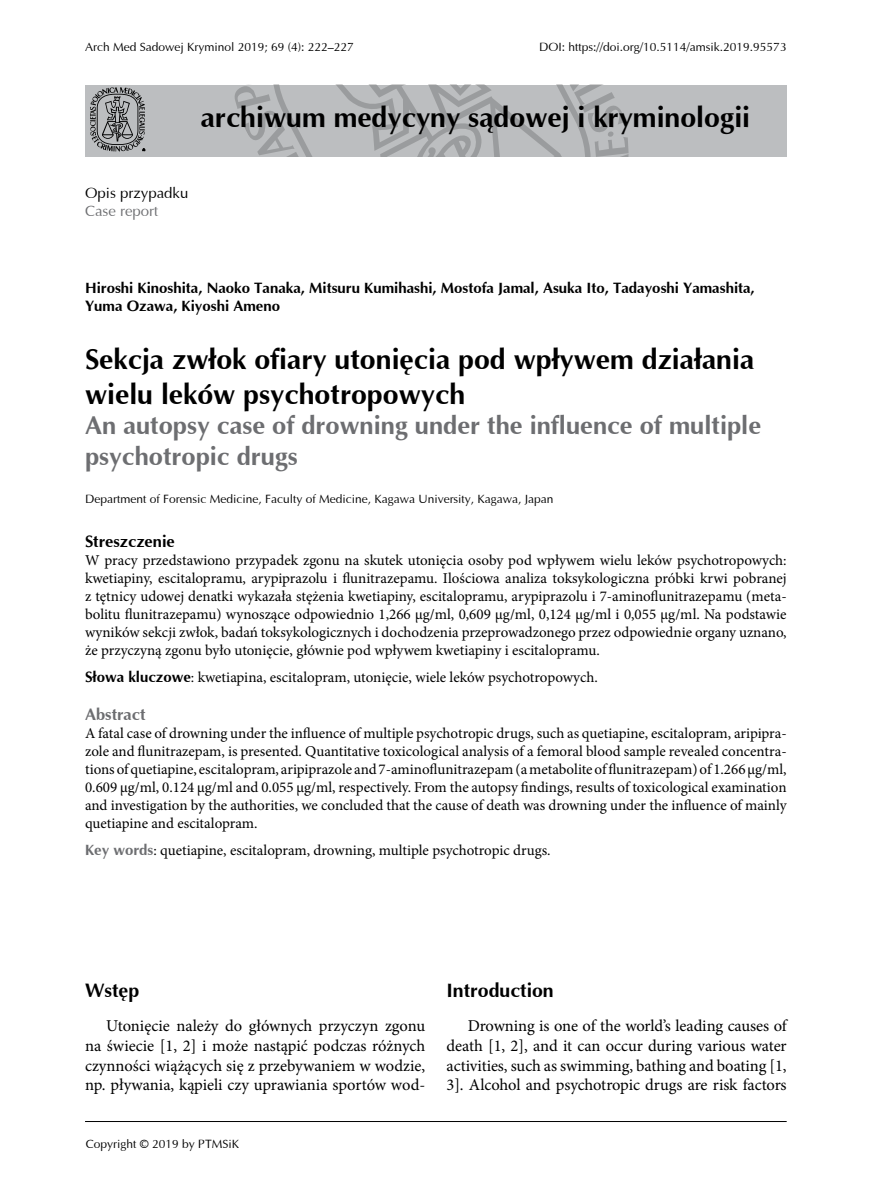
<style>
.page{position:relative;width:893px;height:1191px;background:#fff}
.page>*{position:absolute;margin:0;border:0;box-sizing:border-box;transform-origin:0 0}
.t1{font:700 28.5px/34.2px "Ottawa";color:#000}
.t2{font:700 25.5px/30.6px "Ottawa";color:#6d6e71}
.t3{font:700 19.5px "Ottawa";color:#000}
.t4{font:16.5px/19.5px "Minion Pro";letter-spacing:-.005em;color:#000;text-align:justify}
.t5{font:700 16.5px "Ottawa";color:#000}
.t6{font:700 16.5px "Ottawa";color:#6d6e71}
.t7{font:15px/18px "Minion Pro";color:#000;text-align:justify}
.t8{font:700 15px/18px "Ottawa";color:#000}
.t9{font:15px "Ottawa";color:#000}
.t10{font:15px "Ottawa";color:#6d6e71}
.t11{font:12px "Ottawa";color:#000}
.s1{font-family:"Ottawa";font-weight:700}
.s2{font-family:"Ottawa";font-weight:700;color:#6d6e71}
</style>
<div class="page">
<div style="left:85px;top:85px;width:702px;height:71px;background:#bcbec0"></div>
<svg style="left:234px;top:85px;width:395px;height:71px"></svg>
<svg style="left:90px;top:87px;width:55px;height:64px"></svg>
<hr style="left:85px;top:1121px;width:702px;height:1px;background:#000">
<p class="t11" style="left:85px;top:40px;width:270px">Arch Med Sadowej Kryminol 2019; 69 (4): 222–227</p>
<p class="t11" style="left:539px;top:40px;width:249px">DOI: https://doi.org/10.5114/amsik.2019.95573</p>
<h1 class="t1" style="left:201px;top:99px;width:551px">archiwum medycyny sądowej i kryminologii</h1>
<p class="t9" style="left:85px;top:183px;width:105px">Opis przypadku</p>
<p class="t10" style="left:85px;top:202px;width:75px">Case report</p>
<p class="t8" style="left:85px;top:279px;width:671px">Hiroshi Kinoshita, Naoko Tanaka, Mitsuru Kumihashi, Mostofa Jamal, Asuka Ito, Tadayoshi Yamashita,<br>Yuma Ozawa, Kiyoshi Ameno</p>
<h1 class="t1" style="left:85px;top:342px;width:671px">Sekcja zwłok ofiary utonięcia pod wpływem działania wielu leków psychotropowych</h1>
<h2 class="t2" style="left:85px;top:410px;width:677px">An autopsy case of drowning under the influence of multiple psychotropic drugs</h2>
<p class="t11" style="left:85px;top:492px;width:470px">Department of Forensic Medicine, Faculty of Medicine, Kagawa University, Kagawa, Japan</p>
<p class="t5" style="left:85px;top:531px;width:91px">Streszczenie</p>
<p class="t7" style="left:85px;top:551px;width:703px">W pracy przedstawiono przypadek zgonu na skutek utonięcia osoby pod wpływem wielu leków psychotropowych: kwetiapiny, escitalopramu, arypiprazolu i flunitrazepamu. Ilościowa analiza toksykologiczna próbki krwi pobranej z tętnicy udowej denatki wykazała stężenia kwetiapiny, escitalopramu, arypiprazolu i 7-aminoflunitrazepamu (meta&shy;bolitu flunitrazepamu) wynoszące odpowiednio 1,266 µg/ml, 0,609 µg/ml, 0,124 µg/ml i 0,055 µg/ml. Na podstawie wyników sekcji zwłok, badań toksykologicznych i dochodzenia przeprowadzonego przez odpowiednie organy uznano, że przyczyną zgonu było utonięcie, głównie pod wpływem kwetiapiny i escitalopramu.</p>
<p class="t7" style="left:85px;top:668px;width:514px"><span class="s1">Słowa kluczowe</span>: kwetiapina, escitalopram, utonięcie, wiele leków psychotropowych.</p>
<p class="t6" style="left:85px;top:704px;width:62px">Abstract</p>
<p class="t7" style="left:85px;top:724px;width:703px">A fatal case of drowning under the influence of multiple psychotropic drugs, such as quetiapine, escitalopram, aripipra&shy;zole and flunitrazepam, is presented. Quantitative toxicological analysis of a femoral blood sample revealed concentra&shy;tions of quetiapine, escitalopram, aripiprazole and 7-aminoflunitrazepam (a metabolite of flunitrazepam) of 1.266 µg/ml, 0.609 µg/ml, 0.124 µg/ml and 0.055 µg/ml, respectively. From the autopsy findings, results of toxicological examination and investigation by the authorities, we concluded that the cause of death was drowning under the influence of mainly quetiapine and escitalopram.</p>
<p class="t7" style="left:85px;top:841px;width:467px"><span class="s2">Key words</span>: quetiapine, escitalopram, drowning, multiple psychotropic drugs.</p>
<h3 class="t3" style="left:85px;top:978px;width:56px">Wstęp</h3>
<p class="t4" style="left:85px;top:1016px;width:342px;text-indent:21px">Utonięcie należy do głównych przyczyn zgonu na świecie [1, 2] i może nastąpić podczas różnych czynności wiążących się z przebywaniem w wodzie, np. pływania, kąpieli czy uprawiania sportów wod-</p>
<p class="t11" style="left:86px;top:1136px;width:155px">Copyright © 2019 by PTMSiK</p>
<h3 class="t3" style="left:446px;top:978px;width:109px">Introduction</h3>
<p class="t4" style="left:446px;top:1016px;width:342px;text-indent:21px">Drowning is one of the world’s leading causes of death [1, 2], and it can occur during various water activities, such as swimming, bathing and boating [1, 3]. Alcohol and psychotropic drugs are risk factors</p>
</div>
